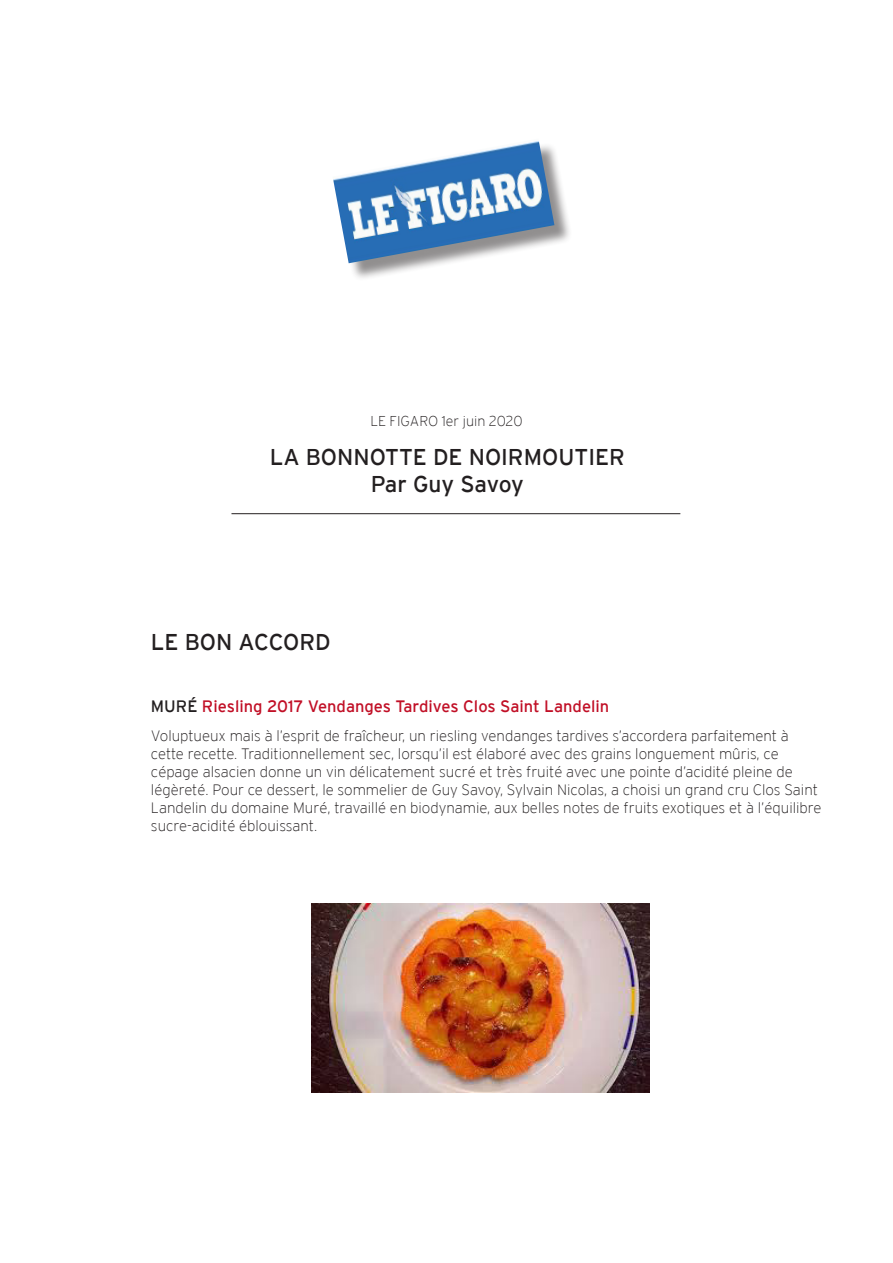
<style>
.page{position:relative;width:893px;height:1263px;background:#fff}
.page>*{position:absolute;margin:0;border:0;box-sizing:border-box;transform-origin:0 0}
.t1{font:22.8px "Interstate";color:#231f20}
.t2{font:16.5px "Interstate";color:#c10f26}
.t3{font:200 15px/18px "Interstate";color:#231f20}
.t4{font:200 14.25px "Interstate";color:#231f20}
.s1{color:#221e1f}
</style>
<div class="page">
<div style="left:335px;top:142px;width:237px;height:140px;background:#231f20;opacity:.5"></div>
<img style="left:333px;top:141px;width:221px;height:122px">
<hr style="left:231px;top:513px;width:449px;height:1px;background:#231f20">
<img style="left:312px;top:904px;width:337px;height:189px">
<p class="t4" style="left:370px;top:413px;width:154px">LE FIGARO 1er juin 2020</p>
<p class="t1" style="left:270px;top:444px;width:357px">LA BONNOTTE DE NOIRMOUTIER</p>
<p class="t1" style="left:371px;top:471px;width:154px">Par Guy Savoy</p>
<p class="t1" style="left:151px;top:629px;width:181px">LE BON ACCORD</p>
<p class="t2" style="left:151px;top:697px;width:460px"><span class="s1">MURÉ</span> Riesling 2017 Vendanges Tardives Clos Saint Landelin</p>
<p class="t3" style="left:151px;top:726px;width:672px">Voluptueux mais à l’esprit de fraîcheur, un riesling vendanges tardives s’accordera parfaitement à cette recette. Traditionnellement sec, lorsqu’il est élaboré avec des grains longuement mûris, ce cépage alsacien donne un vin délicatement sucré et très fruité avec une pointe d’acidité pleine de légèreté. Pour ce dessert, le sommelier de Guy Savoy, Sylvain Nicolas, a choisi un grand cru Clos Saint Landelin du domaine Muré, travaillé en biodynamie, aux belles notes de fruits exotiques et à l’équilibre sucre-acidité éblouissant.</p>
</div>
